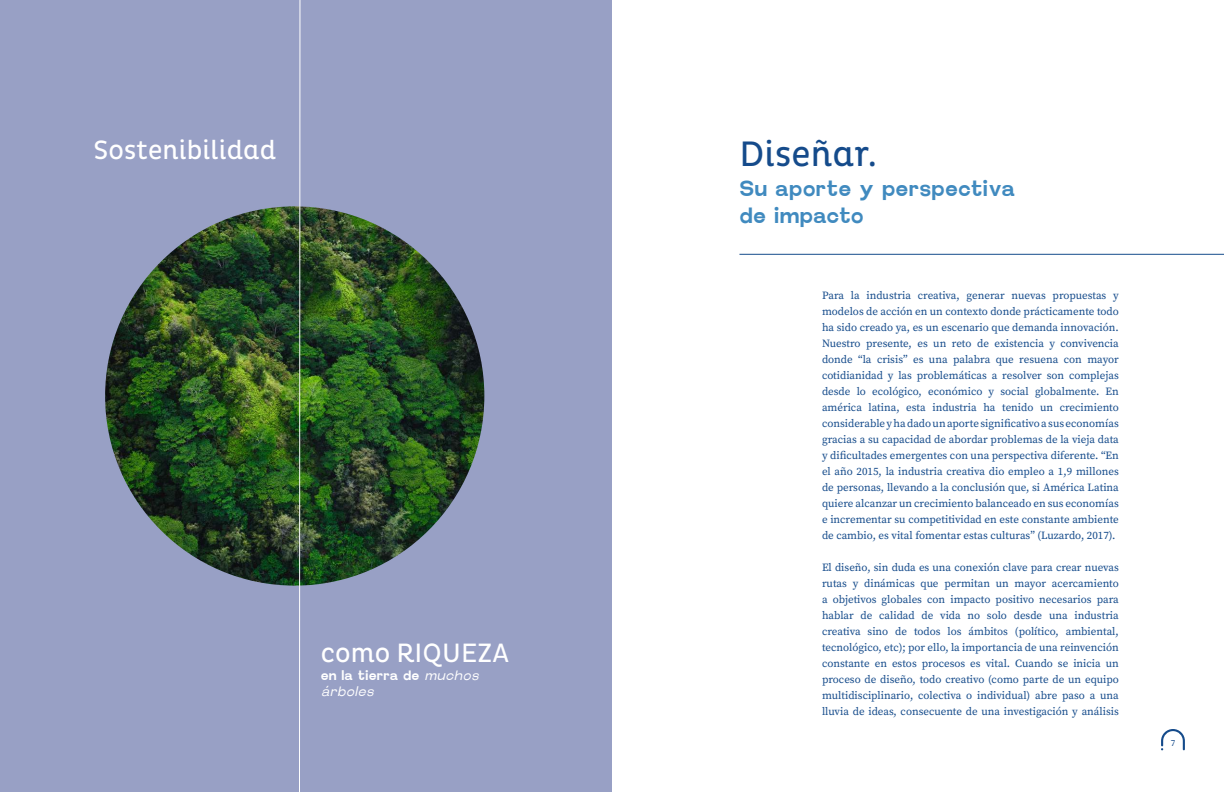
<style>
.page{position:relative;width:1224px;height:792px;background:#fff}
.page>*{position:absolute;margin:0;border:0;box-sizing:border-box;transform-origin:0 0}
.t1{font:36px "Pluto Cond";letter-spacing:.005em;color:#154b8b}
.t2{font:27px "Pluto Cond";letter-spacing:.005em;color:#fff}
.t3{font:700 22px/26.4px "Kanakira";letter-spacing:.005em;color:#408abf}
.t4{font:italic 13.5px/15.8px "Kanakira";letter-spacing:.005em;color:#fff}
.t5{font:11px/16px "Source Serif Pro";color:#154b8b;text-align:justify}
.t6{font:9px "Source Serif Pro";color:#154b8b}
.s1{font-weight:700;font-style:normal}
</style>
<div class="page">
<div style="left:0;top:0;width:612px;height:792px;background:#98a0c5"></div>
<svg style="left:1161px;top:729px;width:24px;height:21px"></svg>
<img style="left:105px;top:206px;width:379px;height:380px;border-radius:190px">
<svg style="left:298px;top:0;width:3px;height:792px"></svg>
<hr style="left:739px;top:254px;width:485px;height:1px;background:#154b8b">
<h2 class="t2" style="left:94px;top:134px;width:184px">Sostenibilidad</h2>
<h2 class="t2" style="left:321px;top:638px;width:190px">como RIQUEZA</h2>
<p class="t4" style="left:321px;top:668px;width:160px"><span class="s1">en la tierra de</span> muchos árboles</p>
<h1 class="t1" style="left:739px;top:133px;width:139px">Diseñar.</h1>
<h3 class="t3" style="left:739px;top:176px;width:277px">Su aporte y perspectiva de impacto</h3>
<p class="t5" style="left:822px;top:287px;width:298px">Para la industria creativa, generar nuevas propuestas y modelos de acción en un contexto donde prácticamente todo ha sido creado ya, es un escenario que demanda innovación.<br>Nuestro presente, es un reto de existencia y convivencia donde “la crisis” es una palabra que resuena con mayor cotidianidad y las problemáticas a resolver son complejas desde lo ecológico, económico y social globalmente. En américa latina, esta industria ha tenido un crecimiento considerable y ha dado un aporte significativo a sus economías gracias a su capacidad de abordar problemas de la vieja data y dificultades emergentes con una perspectiva diferente. “En el año 2015, la industria creativa dio empleo a 1,9 millones de personas, llevando a la conclusión que, si América Latina quiere alcanzar un crecimiento balanceado en sus economías e incrementar su competitividad en este constante ambiente de cambio, es vital fomentar estas culturas” (Luzardo, 2017).</p>
<p class="t5" style="left:822px;top:559px;width:298px">El diseño, sin duda es una conexión clave para crear nuevas rutas y dinámicas que permitan un mayor acercamiento a objetivos globales con impacto positivo necesarios para hablar de calidad de vida no solo desde una industria creativa sino de todos los ámbitos (político, ambiental, tecnológico, etc); por ello, la importancia de una reinvención constante en estos procesos es vital. Cuando se inicia un proceso de diseño, todo creativo (como parte de un equipo multidisciplinario, colectiva o individual) abre paso a una lluvia de ideas, consecuente de una investigación y análisis</p>
<p class="t6" style="left:1171px;top:737px;width:6px">7</p>
</div>
